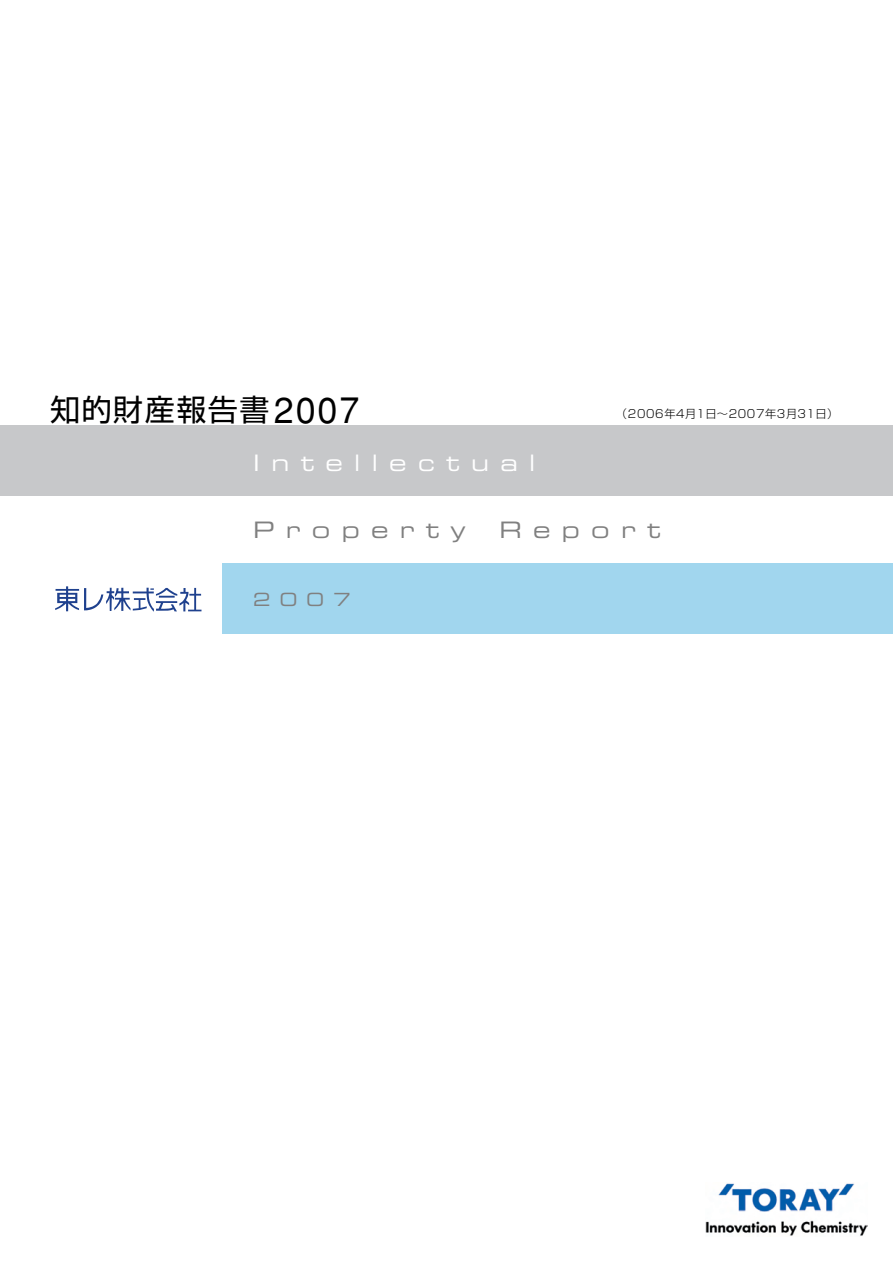
<style>
.page{position:relative;width:893px;height:1263px;background:#fff}
.page>*{position:absolute;margin:0;border:0;box-sizing:border-box;transform-origin:0 0}
.t1{font:30px "Shin Go";letter-spacing:.05em;color:#000}
.t2{font:22.65px "Eurostile Extended Two";letter-spacing:.5em;color:#808080}
.t3{font:22.65px "Eurostile Extended Two";letter-spacing:.5em;color:#fff}
.t4{font:18.15px "Eurostile Extended Two";color:#808080}
.t5{font:300 11.25px "Shin Go";letter-spacing:.05em;color:#000}
.s1{font-family:"Gothic BBB";font-weight:500;font-size:36px}
</style>
<div class="page">
<div style="left:0;top:426px;width:892px;height:70px;background:#c7c8ca"></div>
<div style="left:223px;top:564px;width:669px;height:70px;background:#a1d6ee"></div>
<img style="left:705px;top:1183px;width:162px;height:53px">
<svg style="left:55px;top:586px;width:146px;height:26px"></svg>
<h1 class="t1" style="left:50px;top:398px;width:310px">知的財産報告書<span class="s1">2007</span></h1>
<h2 class="t3" style="left:253px;top:455px;width:283px">Intellectual</h2>
<p class="t5" style="left:616px;top:410px;width:224px">（2006年4月1日～2007年3月31日）</p>
<h2 class="t2" style="left:253px;top:522px;width:214px">Property</h2>
<h2 class="t2" style="left:499px;top:522px;width:163px">Report</h2>
<h3 class="t4" style="left:253px;top:592px;width:99px">2007</h3>
</div>
